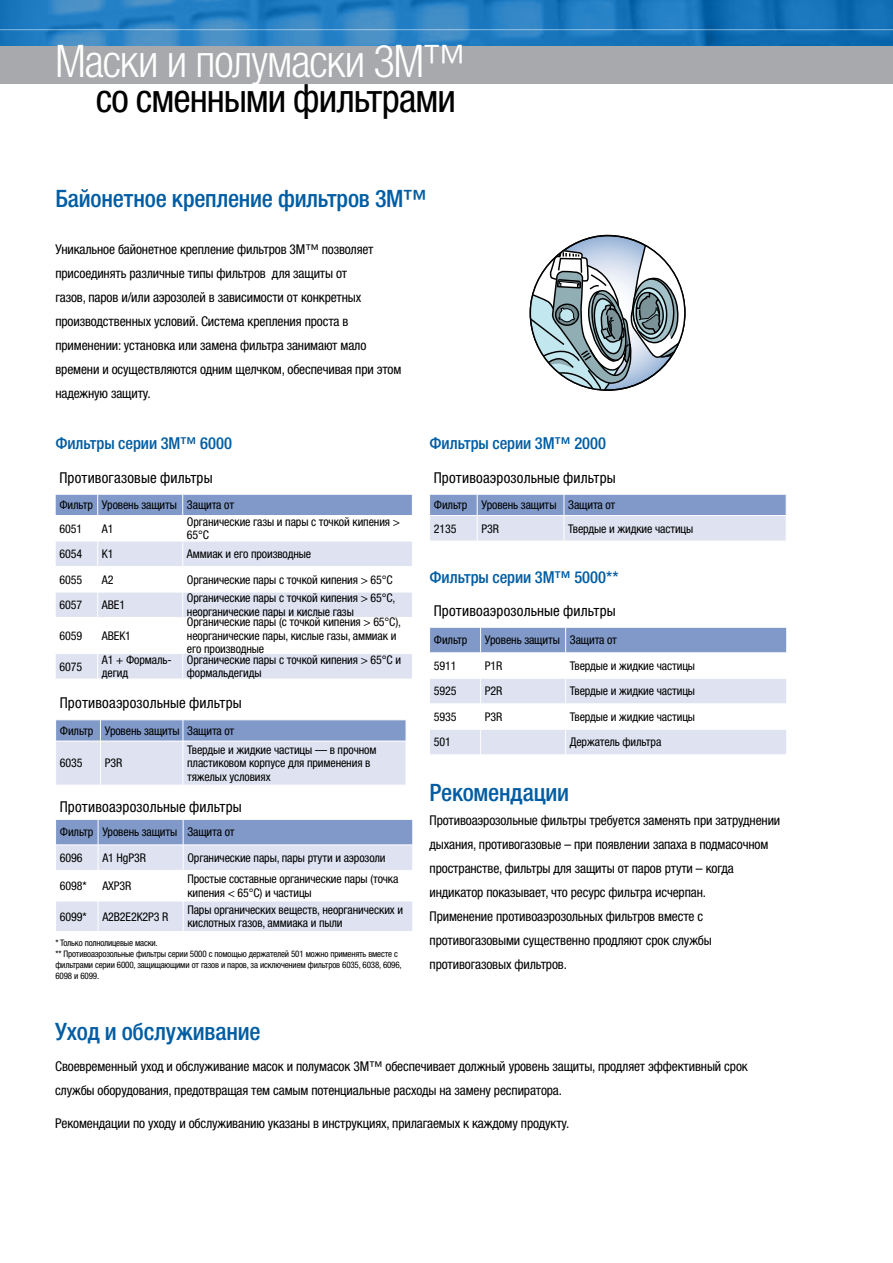
<style>
.page{position:relative;width:893px;height:1263px;background:#fff}
.page>*{position:absolute;margin:0;border:0;box-sizing:border-box;transform-origin:0 0}
.t1{font:300 condensed 45px "Helvetica Neue LTW1 G";letter-spacing:-.025em;color:#fff}
.t2{font:condensed 39px "Helvetica Neue LTW1 G";letter-spacing:-.025em;color:#000}
.t3{font:500 condensed 24px "Helvetica Neue LTW1 G";letter-spacing:-.01em;color:#005da3}
.t4{font:500 condensed 16.5px "Helvetica Neue LTW1 G";letter-spacing:-.005em;color:#005da3}
.t5{font:condensed 15px "Helvetica Neue LTW1 G";letter-spacing:.01em;color:#000}
.t6{font:condensed 13.5px/24px "Helvetica Neue LTW1 G";letter-spacing:-.01em;color:#000}
.t7{font:condensed 12px/13.5px "Helvetica Neue LTW1 G";letter-spacing:-.01em;color:#000}
.t8{font:condensed 9px/10.8px "Helvetica Neue LTW1 G";letter-spacing:-.02em;color:#000}
</style>
<div class="page">
<div style="left:0;top:45px;width:893px;height:39px;background:#a7a9ac"></div>
<img style="left:0;top:0;width:893px;height:45px">
<hr style="left:0;top:29px;width:893px;height:1px;background:#fff">
<svg style="left:530px;top:236px;width:155px;height:154px"></svg>
<div style="left:56px;top:654px;width:356px;height:25px;background:#dfe3f1"></div>
<svg style="left:55px;top:494px;width:358px;height:123px"></svg>
<svg style="left:97px;top:654px;width:1px;height:25px"></svg>
<svg style="left:182px;top:654px;width:1px;height:25px"></svg>
<svg style="left:56px;top:720px;width:350px;height:65px;background:#c1cce4"></svg>
<hr style="left:55px;top:741px;width:45px;height:1px;background:#fff">
<hr style="left:100px;top:741px;width:83px;height:1px;background:#fff">
<hr style="left:100px;top:741px;width:1px;height:44px;background:#fff">
<hr style="left:183px;top:741px;width:223px;height:1px;background:#fff">
<hr style="left:183px;top:741px;width:1px;height:44px;background:#fff">
<svg style="left:55px;top:819px;width:358px;height:112px"></svg>
<hr style="left:55px;top:870px;width:43px;height:1px;background:#fff">
<hr style="left:55px;top:870px;width:1px;height:31px;background:#fff">
<hr style="left:98px;top:870px;width:85px;height:1px;background:#fff">
<hr style="left:98px;top:870px;width:1px;height:31px;background:#fff">
<hr style="left:183px;top:870px;width:230px;height:1px;background:#fff">
<hr style="left:183px;top:870px;width:1px;height:31px;background:#fff">
<hr style="left:55px;top:901px;width:43px;height:1px;background:#fff">
<hr style="left:55px;top:901px;width:1px;height:30px;background:#fff">
<hr style="left:98px;top:901px;width:85px;height:1px;background:#fff">
<hr style="left:98px;top:901px;width:1px;height:30px;background:#fff">
<hr style="left:183px;top:901px;width:230px;height:1px;background:#fff">
<hr style="left:183px;top:901px;width:1px;height:30px;background:#fff">
<svg style="left:429px;top:494px;width:357px;height:47px;background:#b8c5e0"></svg>
<svg style="left:429px;top:627px;width:358px;height:127px"></svg>
<h1 class="t1" style="left:55px;top:35px;width:414px">Маски и полумаски 3M™</h1>
<h2 class="t2" style="left:96px;top:75px;width:362px">со сменными фильтрами</h2>
<h3 class="t3" style="left:55px;top:184px;width:373px">Байонетное крепление фильтров 3M™</h3>
<p class="t6" style="left:55px;top:237px;width:347px">Уникальное байонетное крепление фильтров 3M™ позволяет присоединять различные типы фильтров для защиты от<br>газов, паров и/или аэрозолей в зависимости от конкретных производственных условий. Система крепления проста в применении: установка или замена фильтра занимают мало времени и осуществляются одним щелчком, обеспечивая при этом надежную защиту.</p>
<h3 class="t4" style="left:55px;top:433px;width:178px">Фильтры серии 3M™ 6000</h3>
<h3 class="t4" style="left:430px;top:433px;width:178px">Фильтры серии 3M™ 2000</h3>
<p class="t5" style="left:59px;top:468px;width:155px">Противогазовые фильтры</p>
<p class="t7" style="left:59px;top:493px;width:176px;line-height:23.4px">Фильтр Уровень защиты Защита от<br>6051</p>
<p class="t7" style="left:102px;top:522px;width:13px">A1</p>
<p class="t7" style="left:187px;top:515px;width:214px">Органические газы и пары с точкой кипения &gt;<br>65°C</p>
<p class="t7" style="left:59px;top:547px;width:24px">6054</p>
<p class="t7" style="left:102px;top:547px;width:13px">K1</p>
<p class="t7" style="left:187px;top:547px;width:126px">Аммиак и его производные</p>
<p class="t7" style="left:59px;top:573px;width:24px">6055</p>
<p class="t7" style="left:102px;top:573px;width:13px">A2</p>
<p class="t7" style="left:187px;top:573px;width:207px">Органические пары с точкой кипения &gt; 65°C</p>
<p class="t7" style="left:59px;top:598px;width:24px">6057</p>
<p class="t7" style="left:102px;top:598px;width:25px">ABE1</p>
<p class="t7" style="left:187px;top:591px;width:210px">Органические пары с точкой кипения &gt; 65°C, неорганические пары и кислые газы</p>
<p class="t7" style="left:59px;top:629px;width:24px">6059</p>
<p class="t7" style="left:102px;top:629px;width:31px">ABEK1</p>
<p class="t7" style="left:187px;top:615px;width:216px">Органические пары (с точкой кипения &gt; 65°C), неорганические пары, кислые газы, аммиак и его производные</p>
<p class="t7" style="left:59px;top:660px;width:24px">6075</p>
<p class="t7" style="left:102px;top:653px;width:71px">A1 + Формаль&shy;дегид</p>
<p class="t7" style="left:187px;top:653px;width:216px">Органические пары с точкой кипения &gt; 65°C и формальдегиды</p>
<p class="t5" style="left:60px;top:694px;width:183px">Противоаэрозольные фильтры</p>
<p class="t7" style="left:60px;top:724px;width:176px">Фильтр Уровень защиты Защита от</p>
<p class="t7" style="left:60px;top:756px;width:24px">6035</p>
<p class="t7" style="left:105px;top:756px;width:19px">P3R</p>
<p class="t7" style="left:187px;top:743px;width:191px">Твердые и жидкие частицы — в прочном пластиковом корпусе для применения в тяжелых условиях</p>
<p class="t5" style="left:60px;top:798px;width:183px">Противоаэрозольные фильтры</p>
<p class="t7" style="left:60px;top:819px;width:176px;line-height:25.5px">Фильтр Уровень защиты Защита от<br>6096</p>
<p class="t7" style="left:102px;top:851px;width:45px">A1 HgP3R</p>
<p class="t7" style="left:187px;top:851px;width:200px">Органические пары, пары ртути и аэрозоли</p>
<p class="t7" style="left:60px;top:879px;width:28px">6098*</p>
<p class="t7" style="left:102px;top:879px;width:31px">AXP3R</p>
<p class="t7" style="left:187px;top:872px;width:213px">Простые составные органические пары (точка кипения &lt; 65°C) и частицы</p>
<p class="t7" style="left:60px;top:910px;width:28px">6099*</p>
<p class="t7" style="left:102px;top:910px;width:68px">A2B2E2K2P3 R</p>
<p class="t7" style="left:187px;top:903px;width:217px">Пары органических веществ, неорганических и кислотных газов, аммиака и пыли</p>
<p class="t8" style="left:55px;top:938px;width:348px">* Только полнолицевые маски.<br>** Противоаэрозольные фильтры серии 5000 с помощью держателей 501 можно применять вместе с фильтрами серии 6000, защищающими от газов и паров, за исключением фильтров 6035, 6038, 6096, 6098 и 6099.</p>
<h3 class="t3" style="left:55px;top:1017px;width:207px">Уход и обслуживание</h3>
<p class="t5" style="left:434px;top:468px;width:183px">Противоаэрозольные фильтры</p>
<p class="t7" style="left:434px;top:493px;width:183px;line-height:23.4px">Фильтр Уровень защиты Защита от<br>2135</p>
<p class="t7" style="left:481px;top:522px;width:19px">P3R</p>
<p class="t7" style="left:568px;top:522px;width:127px">Твердые и жидкие частицы</p>
<h3 class="t4" style="left:430px;top:567px;width:190px">Фильтры серии 3M™ 5000**</h3>
<p class="t5" style="left:434px;top:601px;width:183px">Противоаэрозольные фильтры</p>
<p class="t7" style="left:434px;top:633px;width:35px">Фильтр</p>
<p class="t7" style="left:485px;top:633px;width:134px">Уровень защиты Защита от</p>
<p class="t7" style="left:434px;top:659px;width:24px">5911</p>
<p class="t7" style="left:485px;top:659px;width:19px">P1R</p>
<p class="t7" style="left:570px;top:659px;width:127px">Твердые и жидкие частицы</p>
<p class="t7" style="left:434px;top:684px;width:24px">5925</p>
<p class="t7" style="left:485px;top:684px;width:19px">P2R</p>
<p class="t7" style="left:570px;top:684px;width:127px">Твердые и жидкие частицы</p>
<p class="t7" style="left:434px;top:710px;width:24px">5935</p>
<p class="t7" style="left:485px;top:710px;width:19px">P3R</p>
<p class="t7" style="left:570px;top:710px;width:127px">Твердые и жидкие частицы</p>
<p class="t7" style="left:434px;top:735px;width:19px">501</p>
<p class="t7" style="left:570px;top:735px;width:93px">Держатель фильтра</p>
<h3 class="t3" style="left:430px;top:778px;width:141px">Рекомендации</h3>
<p class="t6" style="left:430px;top:808px;width:352px">Противоаэрозольные фильтры требуется заменять при затруднении дыхания, противогазовые – при появлении запаха в подмасочном пространстве, фильтры для защиты от паров ртути – когда индикатор показывает, что ресурс фильтра исчерпан.<br>Применение противоаэрозольных фильтров вместе с противогазовыми существенно продляют срок службы противогазовых фильтров.</p>
<p class="t6" style="left:55px;top:1054px;width:694px">Своевременный уход и обслуживание масок и полумасок 3M™ обеспечивает должный уровень защиты, продляет эффективный срок службы оборудования, предотвращая тем самым потенциальные расходы на замену респиратора.</p>
<p class="t6" style="left:55px;top:1111px;width:516px">Рекомендации по уходу и обслуживанию указаны в инструкциях, прилагаемых к каждому продукту.</p>
</div>
